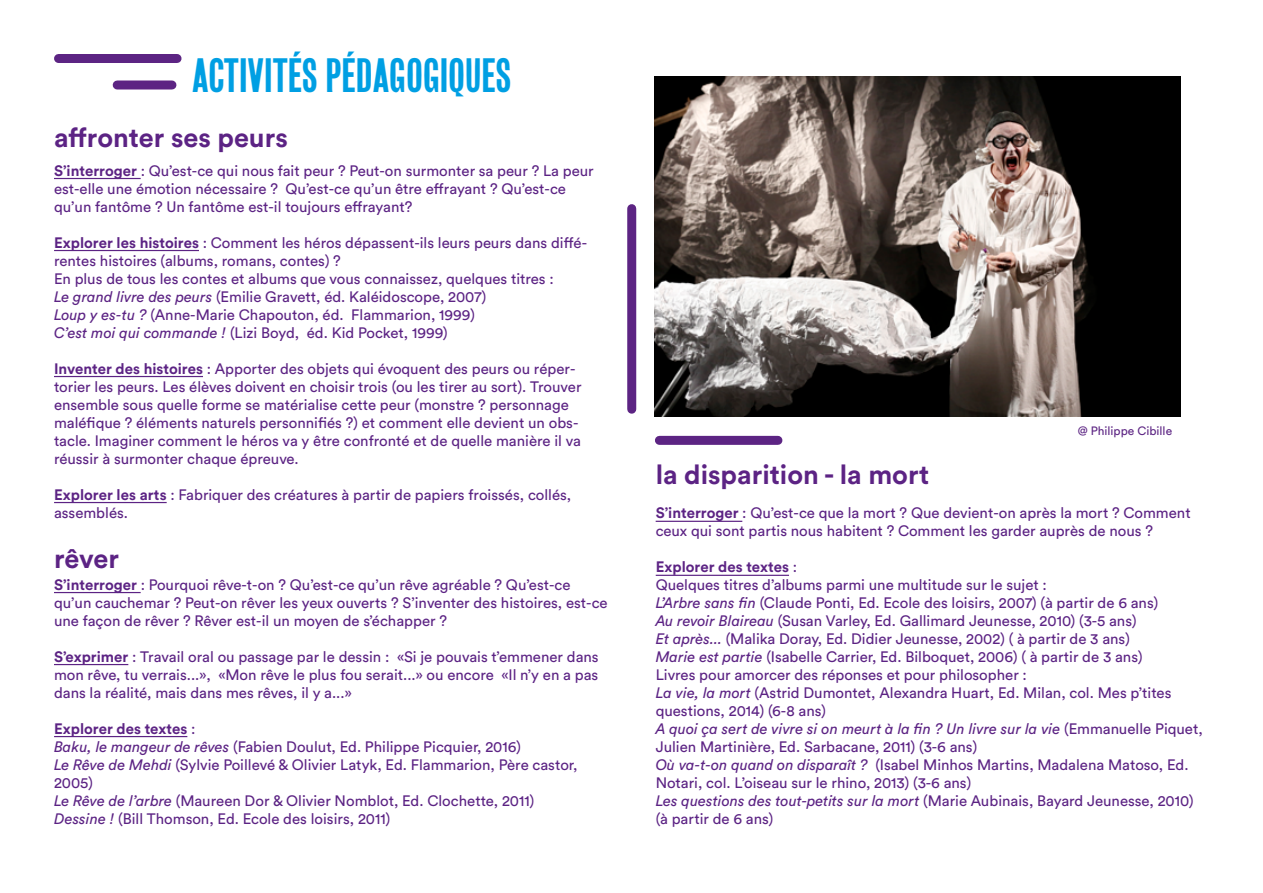
<style>
.page{position:relative;width:1263px;height:893px;background:#fff}
.page>*{position:absolute;margin:0;border:0;box-sizing:border-box;transform-origin:0 0}
.t1{font:45px "Girott";color:#009fe3}
.t2{font:700 27px "Circular Std";color:#5c2384}
.t3{font:15px/18px "Circular Pro";color:#5c2384}
.t4{font:12px "Circular Pro";color:#5c2483}
.s1{font-weight:700}
.s2{font-style:italic}
</style>
<div class="page">
<div style="left:58px;top:54px;width:119px;height:9px;background:#5c2483"></div>
<div style="left:117px;top:81px;width:55px;height:9px;background:#5c2483"></div>
<hr style="left:656px;top:521px;width:86px;height:1px;background:#5c2384">
<hr style="left:656px;top:575px;width:133px;height:1px;background:#5c2384">
<img style="left:654px;top:77px;width:526px;height:340px">
<div style="left:627px;top:209px;width:9px;height:200px;background:#5c2483"></div>
<div style="left:659px;top:436px;width:119px;height:9px;background:#5c2483"></div>
<hr style="left:54px;top:178px;width:87px;height:1px;background:#5c2384">
<hr style="left:54px;top:250px;width:145px;height:1px;background:#5c2384">
<hr style="left:54px;top:376px;width:149px;height:1px;background:#5c2384">
<hr style="left:54px;top:502px;width:113px;height:1px;background:#5c2384">
<hr style="left:54px;top:592px;width:87px;height:1px;background:#5c2384">
<hr style="left:54px;top:664px;width:74px;height:1px;background:#5c2384">
<hr style="left:54px;top:736px;width:133px;height:1px;background:#5c2384">
<h1 class="t1" style="left:192px;top:50px;width:321px">ACTIVITÉS PÉDAGOGIQUES</h1>
<h2 class="t2" style="left:54px;top:120px;width:235px">affronter ses peurs</h2>
<p class="t3" style="left:54px;top:161px;width:541px"><span class="s1">S’interroger</span> : Qu’est-ce qui nous fait peur ? Peut-on surmonter sa peur ? La peur est-elle une émotion nécessaire ? Qu’est-ce qu’un être effrayant ? Qu’est-ce qu’un fantôme ? Un fantôme est-il toujours effrayant?</p>
<p class="t3" style="left:54px;top:233px;width:535px"><span class="s1">Explorer les histoires</span> : Comment les héros dépassent-ils leurs peurs dans diffé&shy;rentes histoires (albums, romans, contes) ?<br>En plus de tous les contes et albums que vous connaissez, quelques titres :<br><span class="s2">Le grand livre des peurs</span> (Emilie Gravett, éd. Kaléidoscope, 2007)<br><span class="s2">Loup y es-tu ?</span> (Anne-Marie Chapouton, éd. Flammarion, 1999)<br><span class="s2">C’est moi qui commande !</span> (Lizi Boyd, éd. Kid Pocket, 1999)</p>
<p class="t3" style="left:54px;top:359px;width:529px"><span class="s1">Inventer des histoires</span> : Apporter des objets qui évoquent des peurs ou réper&shy;torier les peurs. Les élèves doivent en choisir trois (ou les tirer au sort). Trouver ensemble sous quelle forme se matérialise cette peur (monstre ? personnage maléfique ? éléments naturels personnifiés ?) et comment elle devient un obs&shy;tacle. Imaginer comment le héros va y être confronté et de quelle manière il va réussir à surmonter chaque épreuve.</p>
<p class="t3" style="left:54px;top:485px;width:519px"><span class="s1">Explorer les arts</span> : Fabriquer des créatures à partir de papiers froissés, collés, assemblés.</p>
<h2 class="t2" style="left:54px;top:541px;width:66px">rêver</h2>
<p class="t3" style="left:54px;top:575px;width:555px"><span class="s1">S’interroger</span> : Pourquoi rêve-t-on ? Qu’est-ce qu’un rêve agréable ? Qu’est-ce qu’un cauchemar ? Peut-on rêver les yeux ouverts ? S’inventer des histoires, est-ce une façon de rêver ? Rêver est-il un moyen de s’échapper ?</p>
<p class="t3" style="left:54px;top:647px;width:546px;text-align:justify"><span class="s1">S’exprimer</span> : Travail oral ou passage par le dessin : «Si je pouvais t’emmener dans mon rêve, tu verrais...», «Mon rêve le plus fou serait...» ou encore «Il n’y en a pas dans la réalité, mais dans mes rêves, il y a...»</p>
<p class="t3" style="left:54px;top:719px;width:525px"><span class="s1">Explorer des textes</span> :<br><span class="s2">Baku, le mangeur de rêves</span> (Fabien Doulut, Ed. Philippe Picquier, 2016)<br><span class="s2">Le Rêve de Mehdi</span> (Sylvie Poillevé &amp; Olivier Latyk, Ed. Flammarion, Père castor, 2005)<br><span class="s2">Le Rêve de l’arbre</span> (Maureen Dor &amp; Olivier Nomblot, Ed. Clochette, 2011)<br><span class="s2">Dessine !</span> (Bill Thomson, Ed. Ecole des loisirs, 2011)</p>
<p class="t4" style="left:1078px;top:423px;width:96px">@ Philippe Cibille</p>
<h2 class="t2" style="left:656px;top:457px;width:275px">la disparition - la mort</h2>
<p class="t3" style="left:656px;top:503px;width:536px"><span class="s1">S’interroger</span> : Qu’est-ce que la mort ? Que devient-on après la mort ? Comment ceux qui sont partis nous habitent ? Comment les garder auprès de nous ?</p>
<p class="t3" style="left:656px;top:557px;width:549px"><span class="s1">Explorer des textes</span> :<br>Quelques titres d’albums parmi une multitude sur le sujet :<br><span class="s2">L’Arbre sans fin</span> (Claude Ponti, Ed. Ecole des loisirs, 2007) (à partir de 6 ans)<br><span class="s2">Au revoir Blaireau</span> (Susan Varley, Ed. Gallimard Jeunesse, 2010) (3-5 ans)<br><span class="s2">Et après...</span> (Malika Doray, Ed. Didier Jeunesse, 2002) ( à partir de 3 ans)<br><span class="s2">Marie est partie</span> (Isabelle Carrier, Ed. Bilboquet, 2006) ( à partir de 3 ans)<br>Livres pour amorcer des réponses et pour philosopher :<br><span class="s2">La vie, la mort</span> (Astrid Dumontet, Alexandra Huart, Ed. Milan, col. Mes p’tites questions, 2014) (6-8 ans)<br><span class="s2">A quoi ça sert de vivre si on meurt à la fin ? Un livre sur la vie</span> (Emmanuelle Piquet, Julien Martinière, Ed. Sarbacane, 2011) (3-6 ans)<br><span class="s2">Où va-t-on quand on disparaît ?</span> (Isabel Minhos Martins, Madalena Matoso, Ed.<br>Notari, col. L’oiseau sur le rhino, 2013) (3-6 ans)<br><span class="s2">Les questions des tout-petits sur la mort</span> (Marie Aubinais, Bayard Jeunesse, 2010) (à partir de 6 ans)</p>
</div>
